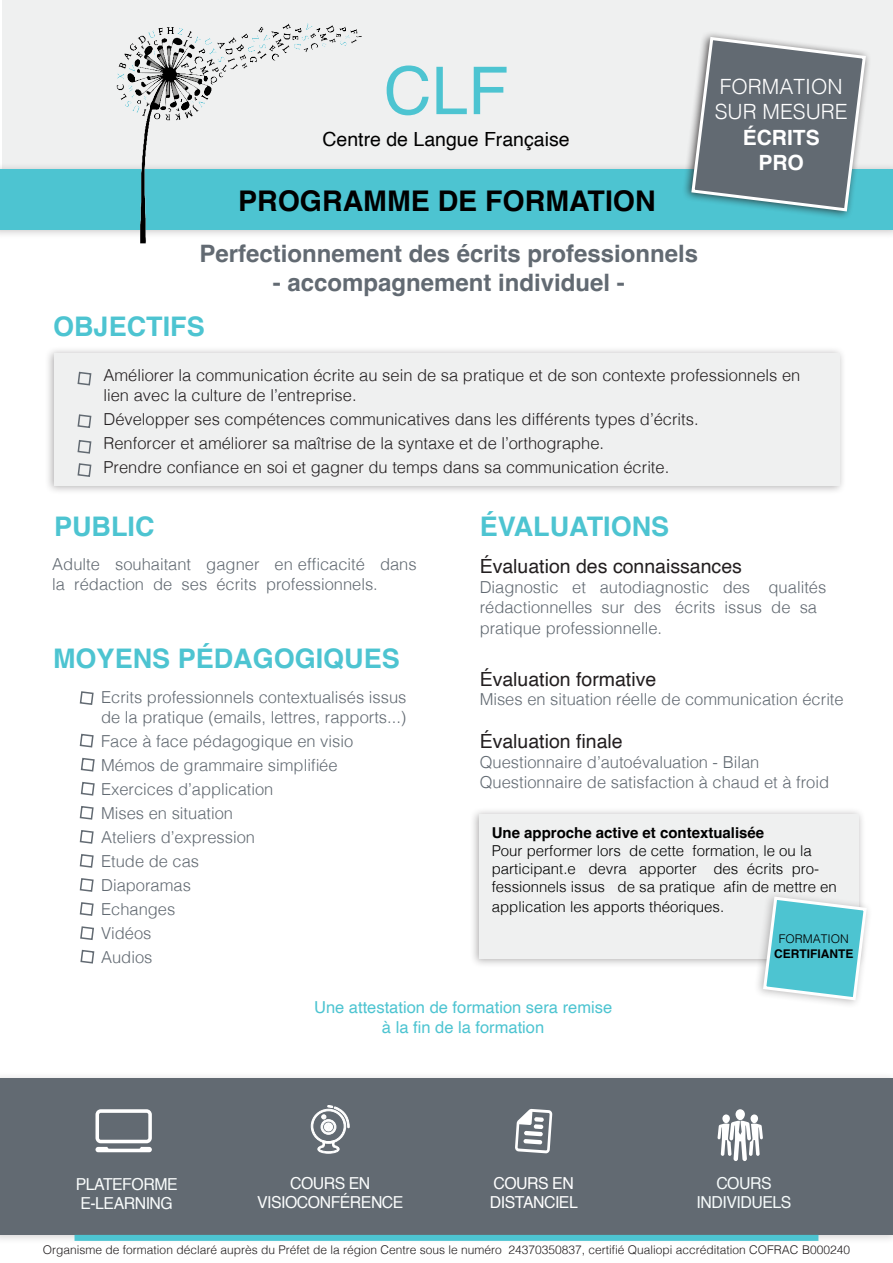
<style>
.page{position:relative;width:893px;height:1263px;background:#fff}
.page>*{position:absolute;margin:0;border:0;box-sizing:border-box;transform-origin:0 0}
.t1{font:66px "Helvetica";color:#4dc4d1}
.t2{font:700 28.5px "Helvetica";color:#000}
.t3{font:700 27px "Helvetica";color:#4dc4d1}
.t4{font:700 24px "Helvetica";color:#626a72}
.t5{font:300 21px "Helvetica";color:#fff}
.t6{font:700 21px "Helvetica";color:#fff}
.t7{font:19.5px "Helvetica";color:#231f20}
.t8{font:19.5px "Helvetica";color:#000}
.t9{font:300 16.5px/19.8px "Helvetica";color:#626a72}
.t10{font:300 16.5px/19.8px "Helvetica";color:#231f20}
.t11{font:16.5px "Helvetica";color:#4dc4d1}
.Titre_de_section_de{font:16.5px/19.8px "Helvetica";letter-spacing:-.03em;color:#fbfdfd;text-align:center;scale:.96 1}
.Titre_de_section_de-2{font:16.5px/19.8px "Helvetica";letter-spacing:-.03em;color:#f9fcfc;scale:.96 1}
.Titre_de_section_de-3{font:16.5px/19.8px "Helvetica";letter-spacing:-.03em;color:#fff;scale:.96 1}
.Titre_de_section_de-4{font:16.5px "Helvetica";letter-spacing:-.03em;color:#f6fbfb;scale:.96 1}
.t12{font:300 15px/18px "Helvetica";color:#000}
.t13{font:700 15px "Helvetica";color:#000}
.t14{font:300 12px "Helvetica";color:#231f20}
.t15{font:700 12px "Helvetica";color:#000}
.t16{font:300 12px "Helvetica";color:#000}
</style>
<div class="page">
<div style="left:470px;top:807px;width:395px;height:161px;background:#231f20;opacity:.35"></div>
<div style="left:480px;top:814px;width:379px;height:145px;background:#eff0f0"></div>
<div style="left:44px;top:346px;width:802px;height:149px;background:#231f20;opacity:.35"></div>
<div style="left:54px;top:353px;width:786px;height:133px;background:#eff0f0"></div>
<div style="left:2px;top:0;width:891px;height:169px;background:#eff0f0"></div>
<div style="left:0;top:162px;width:893px;height:77px;background:#231f20;opacity:.25"></div>
<div style="left:0;top:169px;width:893px;height:61px;background:#4dc4d1"></div>
<img style="left:112px;top:23px;width:253px;height:221px">
<div style="left:682px;top:31px;width:190px;height:189px;background:#231f20;opacity:.79"></div>
<svg style="left:690px;top:35px;width:178px;height:178px"></svg>
<div style="left:0;top:1071px;width:893px;height:173px;background:#fafafa"></div>
<div style="left:0;top:1078px;width:893px;height:157px;background:#626a72"></div>
<div style="left:722px;top:1114px;width:8px;height:9px;background:#fff;border-radius:50%"></div>
<div style="left:750px;top:1114px;width:8px;height:9px;background:#fff;border-radius:50%"></div>
<div style="left:735px;top:1109px;width:10px;height:11px;background:#fff;border-radius:50%"></div>
<svg style="left:717px;top:1120px;width:46px;height:41px"></svg>
<svg style="left:95px;top:1109px;width:57px;height:43px"></svg>
<svg style="left:515px;top:1109px;width:37px;height:44px"></svg>
<svg style="left:310px;top:1105px;width:40px;height:49px"></svg>
<div style="left:75px;top:1235px;width:743px;height:6px;background:#4dc4d1"></div>
<svg style="left:77px;top:371px;width:15px;height:15px"></svg>
<svg style="left:77px;top:463px;width:15px;height:14px"></svg>
<svg style="left:77px;top:414px;width:15px;height:14px"></svg>
<svg style="left:77px;top:440px;width:15px;height:14px"></svg>
<svg style="left:79px;top:691px;width:15px;height:14px"></svg>
<svg style="left:80px;top:781px;width:15px;height:15px"></svg>
<svg style="left:79px;top:733px;width:15px;height:15px"></svg>
<svg style="left:80px;top:757px;width:15px;height:15px"></svg>
<svg style="left:79px;top:854px;width:15px;height:14px"></svg>
<svg style="left:79px;top:806px;width:15px;height:14px"></svg>
<svg style="left:79px;top:830px;width:15px;height:14px"></svg>
<svg style="left:79px;top:902px;width:15px;height:14px"></svg>
<svg style="left:79px;top:878px;width:15px;height:14px"></svg>
<div style="left:754px;top:890px;width:118px;height:119px;background:#231f20;opacity:.3"></div>
<svg style="left:761px;top:895px;width:106px;height:107px"></svg>
<svg style="left:80px;top:926px;width:14px;height:14px"></svg>
<svg style="left:80px;top:949px;width:15px;height:15px"></svg>
<p class="t1" style="left:384px;top:40px;width:126px">CLF</p>
<p class="t8" style="left:322px;top:124px;width:249px">Centre de Langue Française</p>
<p class="t2" style="left:238px;top:184px;width:419px">PROGRAMME DE FORMATION</p>
<p class="t4" style="left:199px;top:239px;width:500px">Perfectionnement des écrits professionnels</p>
<p class="t4" style="left:273px;top:268px;width:354px">- accompagnement individuel -</p>
<p class="t3" style="left:53px;top:310px;width:153px">OBJECTIFS</p>
<p class="t5" style="left:720px;top:69px;width:124px">FORMATION</p>
<p class="t5" style="left:715px;top:94px;width:134px">SUR MESURE</p>
<p class="t6" style="left:743px;top:124px;width:79px">ÉCRITS</p>
<p class="t6" style="left:758px;top:150px;width:47px">PRO</p>
<p class="t10" style="left:103px;top:364px;width:698px">Améliorer la communication écrite au sein de sa pratique et de son contexte professionnels en lien avec la culture de l’entreprise.</p>
<p class="t10" style="left:103px;top:408px;width:597px">Développer ses compétences communicatives dans les différents types d’écrits.</p>
<p class="t10" style="left:103px;top:432px;width:502px">Renforcer et améliorer sa maîtrise de la syntaxe et de l’orthographe.</p>
<p class="t10" style="left:103px;top:456px;width:567px">Prendre confiance en soi et gagner du temps dans sa communication écrite.</p>
<p class="t3" style="left:54px;top:510px;width:102px">PUBLIC</p>
<p class="t9" style="left:52px;top:553px;width:366px">Adulte souhaitant gagner en efficacité dans la rédaction de ses écrits professionnels.</p>
<p class="t3" style="left:53px;top:642px;width:348px">MOYENS PÉDAGOGIQUES</p>
<p class="t9" style="left:101px;top:686px;width:307px">Ecrits professionnels contextualisés issus de la pratique (emails, lettres, rapports...)</p>
<p class="t9" style="left:101px;top:730px;width:254px">Face à face pédagogique en visio</p>
<p class="t9" style="left:101px;top:754px;width:238px">Mémos de grammaire simplifiée</p>
<p class="t9" style="left:101px;top:778px;width:174px">Exercices d’application</p>
<p class="t9" style="left:101px;top:802px;width:134px">Mises en situation</p>
<p class="t9" style="left:101px;top:826px;width:156px">Ateliers d’expression</p>
<p class="t9" style="left:101px;top:850px;width:100px">Etude de cas</p>
<p class="t9" style="left:101px;top:874px;width:91px">Diaporamas</p>
<p class="t9" style="left:101px;top:898px;width:76px">Echanges</p>
<p class="t9" style="left:101px;top:922px;width:52px">Vidéos</p>
<p class="t9" style="left:101px;top:946px;width:53px">Audios</p>
<p class="t3" style="left:480px;top:510px;width:191px">ÉVALUATIONS</p>
<p class="t7" style="left:480px;top:551px;width:264px">Évaluation des connaissances</p>
<p class="t9" style="left:480px;top:576px;width:348px">Diagnostic et autodiagnostic des qualités rédactionnelles sur des écrits issus de sa</p>
<p class="t9" style="left:480px;top:617px;width:184px">pratique professionnelle.</p>
<p class="t7" style="left:480px;top:664px;width:178px">Évaluation formative</p>
<p class="t9" style="left:480px;top:688px;width:366px">Mises en situation réelle de communication écrite</p>
<p class="t7" style="left:480px;top:726px;width:145px">Évaluation finale</p>
<p class="t9" style="left:480px;top:751px;width:281px">Questionnaire d’autoévaluation - Bilan</p>
<p class="t9" style="left:480px;top:771px;width:351px">Questionnaire de satisfaction à chaud et à froid</p>
<p class="t13" style="left:492px;top:823px;width:274px">Une approche active et contextualisée</p>
<p class="t12" style="left:492px;top:841px;width:347px">Pour performer lors de cette formation, le ou la participant.e devra apporter des écrits pro&shy;fessionnels issus de sa pratique afin de mettre en</p>
<p class="t12" style="left:492px;top:896px;width:234px">application les apports théoriques.</p>
<p class="t16" style="left:779px;top:929px;width:72px">FORMATION</p>
<p class="t15" style="left:774px;top:946px;width:81px">CERTIFIANTE</p>
<p class="t11" style="left:314px;top:994px;width:300px">Une attestation de formation sera remise</p>
<p class="t11" style="left:382px;top:1014px;width:164px">à la fin de la formation</p>
<p class="Titre_de_section_de-2" style="left:76px;top:1174px;width:108px">PLATEFORME<br>E-LEARNING</p>
<p class="Titre_de_section_de" style="left:257px;top:1173px;width:154px">COURS EN<br>VISIOCONFÉRENCE</p>
<p class="Titre_de_section_de-3" style="left:490px;top:1173px;width:93px">COURS EN<br>DISTANCIEL</p>
<p class="Titre_de_section_de-4" style="left:716px;top:1170px;width:59px">COURS</p>
<p class="Titre_de_section_de-4" style="left:697px;top:1190px;width:100px">INDIVIDUELS</p>
<p class="t14" style="left:43px;top:1239px;width:808px">Organisme de formation déclaré auprès du Préfet de la région Centre sous le numéro 24370350837, certifié Qualiopi accréditation COFRAC B000240</p>
</div>
